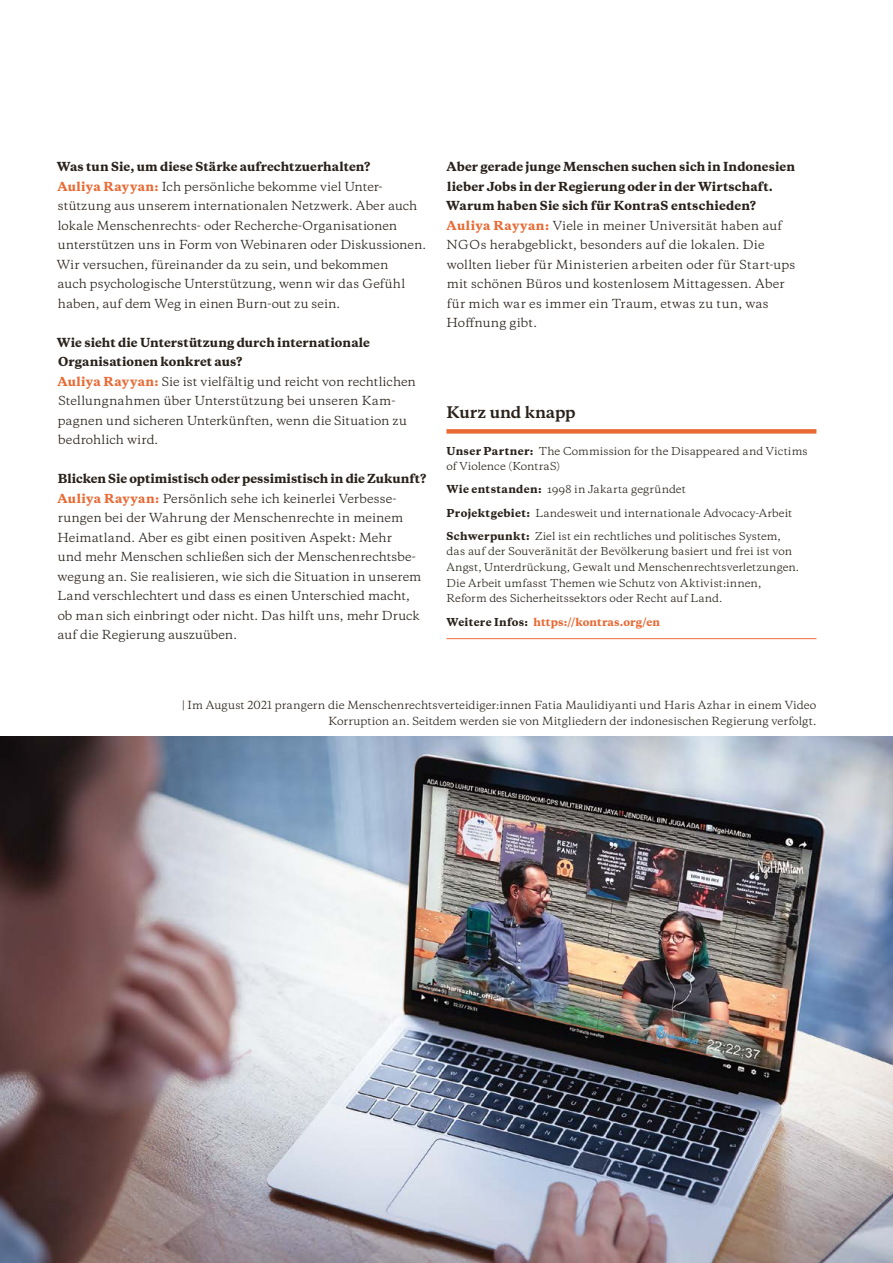
<style>
.page{position:relative;width:893px;height:1263px;background:#fff}
.page>*{position:absolute;margin:0;border:0;box-sizing:border-box;transform-origin:0 0}
.t1{font:700 15px "Galaxie Copernicus";color:#29211a}
.t2{font:11.7px/19.5px "Galaxie Copernicus";letter-spacing:.005em;color:#29211a}
.t3{font:10.5px/16.5px "Galaxie Copernicus";color:#29211a;text-align:right}
.t4{font:10.35px/15.6px "Galaxie Copernicus";letter-spacing:.005em;color:#29211a}
.t5{font:800 10.35px "Galaxie Copernicus";letter-spacing:.02em;color:#e96933}
.s1{font-weight:800}
.s2{font-weight:800;color:#e96933}
.s3{color:#29211a}
</style>
<div class="page">
<div style="left:446px;top:429px;width:370px;height:5px;background:#e96933"></div>
<hr style="left:446px;top:638px;width:370px;height:1px;background:#e96933">
<img style="left:0;top:736px;width:893px;height:527px">
<p class="t2" style="left:57px;top:157px;width:371px"><span class="s1">Was tun Sie, um diese Stärke aufrechtzuerhalten?<br></span><span class="s2">Auliya Rayyan:</span> Ich persönliche bekomme viel Unter&shy;stützung aus unserem internationalen Netzwerk. Aber auch lokale Menschenrechts- oder Recherche-Organisationen unterstützen uns in Form von Webinaren oder Diskussionen.<br>Wir versuchen, füreinander da zu sein, und bekommen<br>auch psychologische Unterstützung, wenn wir das Gefühl haben, auf dem Weg in einen Burn-out zu sein.</p>
<p class="t2" style="left:57px;top:332px;width:360px"><span class="s1">Wie sieht die Unterstützung durch internationale Organisationen konkret aus?<br></span><span class="s2">Auliya Rayyan:</span> Sie ist vielfältig und reicht von rechtlichen Stellungnahmen über Unterstützung bei unseren Kam-- pagnen und sicheren Unterkünften, wenn die Situation zu bedrohlich wird.</p>
<p class="t2" style="left:57px;top:469px;width:370px"><span class="s1">Blicken Sie optimistisch oder pessimistisch in die Zukunft?<br></span><span class="s2">Auliya Rayyan:</span> Persönlich sehe ich keinerlei Verbesse&shy;rungen bei der Wahrung der Menschenrechte in meinem Heimatland. Aber es gibt einen positiven Aspekt: Mehr<br>und mehr Menschen schließen sich der Menschenrechtsbe&shy;wegung an. Sie realisieren, wie sich die Situation in unserem Land verschlechtert und dass es einen Unterschied macht, ob man sich einbringt oder nicht. Das hilft uns, mehr Druck auf die Regierung auszuüben.</p>
<p class="t2" style="left:446px;top:157px;width:351px"><span class="s1">Aber gerade junge Menschen suchen sich in Indonesien lieber Jobs in der Regierung oder in der Wirtschaft.<br>Warum haben Sie sich für KontraS entschieden?<br></span><span class="s2">Auliya Rayyan:</span> Viele in meiner Universität haben auf NGOs herabgeblickt, besonders auf die lokalen. Die wollten lieber für Ministerien arbeiten oder für Start-ups mit schönen Büros und kostenlosem Mittagessen. Aber für mich war es immer ein Traum, etwas zu tun, was Hoffnung gibt.</p>
<p class="t1" style="left:446px;top:403px;width:131px">Kurz und knapp</p>
<p class="t4" style="left:446px;top:443px;width:363px"><span class="s1">Unser Partner:</span> The Commission for the Disappeared and Victims of Violence (KontraS)</p>
<p class="t4" style="left:446px;top:482px;width:241px"><span class="s1">Wie entstanden:</span> 1998 in Jakarta gegründet</p>
<p class="t4" style="left:446px;top:505px;width:347px"><span class="s1">Projektgebiet:</span> Landesweit und internationale Advocacy-Arbeit</p>
<p class="t4" style="left:446px;top:528px;width:354px"><span class="s1">Schwerpunkt:</span> Ziel ist ein rechtliches und politisches System, das auf der Souveränität der Bevölkerung basiert und frei ist von Angst, Unterdrückung, Gewalt und Menschenrechtsverletzungen.<br>Die Arbeit umfasst Themen wie Schutz von Aktivist:innen, Reform des Sicherheitssektors oder Recht auf Land.</p>
<p class="t5" style="left:446px;top:615px;width:215px"><span class="s3">Weitere Infos:</span> https://kontras.org/en</p>
<p class="t3" style="left:182px;top:696px;width:636px">| Im August 2021 prangern die Menschenrechtsverteidiger:innen Fatia Maulidiyanti und Haris Azhar in einem Video<br>Korruption an. Seitdem werden sie von Mitgliedern der indonesischen Regierung verfolgt.</p>
</div>
